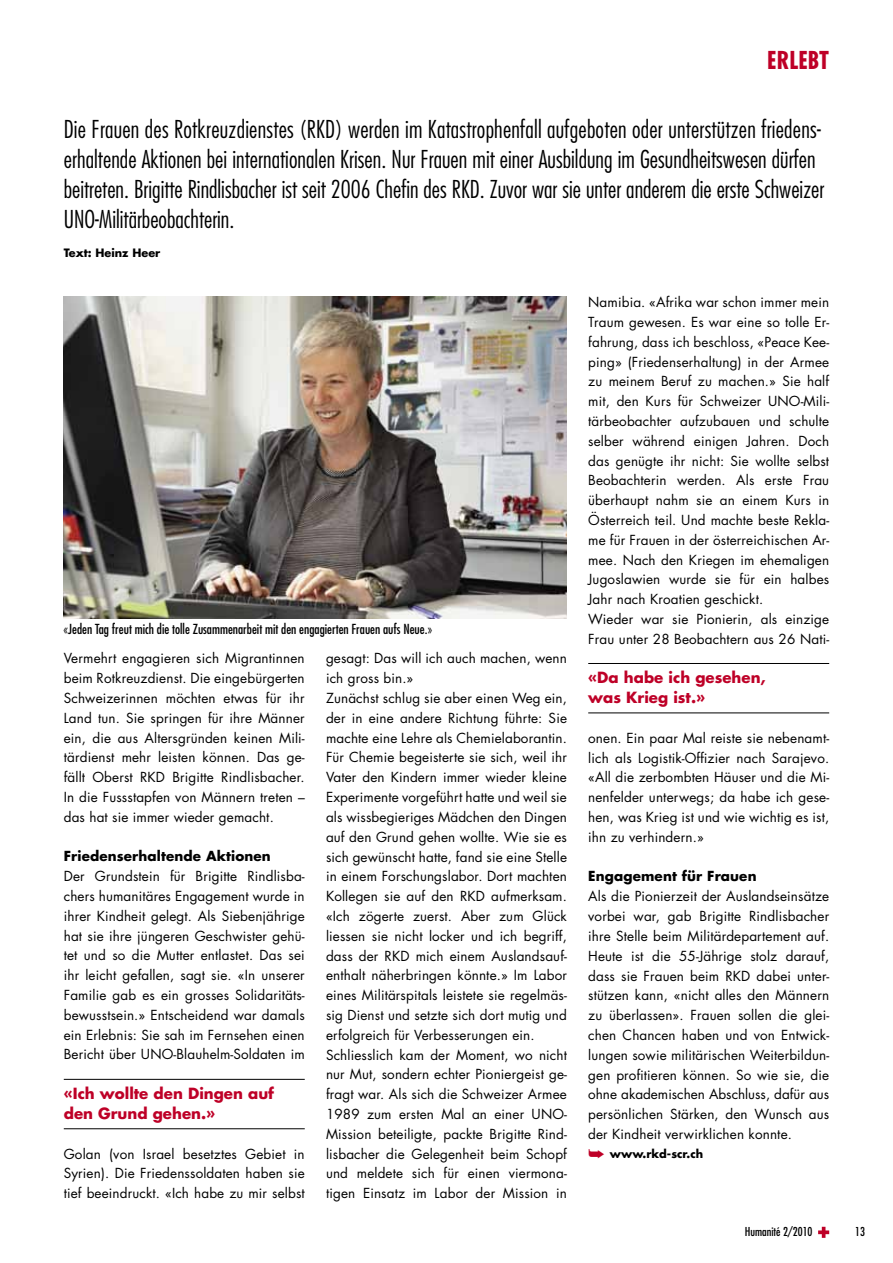
<style>
.page{position:relative;width:893px;height:1263px;background:#fff}
.page>*{position:absolute;margin:0;border:0;box-sizing:border-box;transform-origin:0 0}
.t1{font:300 condensed 24px/29.7px "Futura";color:#000}
.t2{font:700 condensed 24px "Futura";color:#be0027}
.t3{font:700 15px/19.8px "Futura";color:#be0027}
.t4{font:13.5px/19.8px "Futura";letter-spacing:.01em;color:#000;text-align:justify}
.t5{font:condensed 13.5px "Futura";color:#000}
.t6{font:700 13.5px "Futura";letter-spacing:.01em;color:#000}
.t7{font:condensed 12px "Futura";color:#000}
.t8{font:700 11.25px "Futura";color:#000}
.s1{color:#be0027}
</style>
<div class="page">
<hr style="left:64px;top:1128px;width:241px;height:1px;background:#000">
<hr style="left:64px;top:1079px;width:241px;height:1px;background:#000">
<hr style="left:588px;top:712px;width:241px;height:1px;background:#000">
<hr style="left:588px;top:663px;width:241px;height:1px;background:#000">
<img style="left:64px;top:297px;width:503px;height:322px">
<svg style="left:818px;top:1227px;width:11px;height:11px"></svg>
<h1 class="t2" style="left:767px;top:45px;width:61px">Erlebt</h1>
<p class="t1" style="left:64px;top:114px;width:762px">Die Frauen des Rotkreuzdienstes (RKD) werden im Katastrophenfall aufgeboten oder unterstützen friedens&shy;erhaltende Aktionen bei internationalen Krisen. Nur Frauen mit einer Ausbildung im Gesundheitswesen dürfen beitreten. Brigitte Rindlisbacher ist seit 2006 Chefin des RKD. Zuvor war sie unter anderem die erste Schweizer UNO-Militärbeobachterin.</p>
<p class="t8" style="left:64px;top:245px;width:98px">Text: Heinz Heer</p>
<p class="t5" style="left:63px;top:620px;width:370px">«Jeden Tag freut mich die tolle Zusammenarbeit mit den engagierten Frauen aufs Neue.»</p>
<p class="t4" style="left:64px;top:648px;width:242px">Vermehrt engagieren sich Migrantinnen beim Rotkreuzdienst. Die eingebürgerten Schweizerinnen möchten etwas für ihr Land tun. Sie springen für ihre Männer ein, die aus Altersgründen keinen Mili&shy;tärdienst mehr leisten können. Das ge&shy;fällt Oberst RKD Brigitte Rindlisbacher.<br>In die Fussstapfen von Männern treten – das hat sie immer wieder gemacht.</p>
<p class="t6" style="left:64px;top:847px;width:208px">Friedenserhaltende Aktionen</p>
<p class="t4" style="left:64px;top:866px;width:242px">Der Grundstein für Brigitte Rindlisba&shy;chers humanitäres Engagement wurde in ihrer Kindheit gelegt. Als Siebenjährige hat sie ihre jüngeren Geschwister gehü&shy;tet und so die Mutter entlastet. Das sei ihr leicht gefallen, sagt sie. «In unserer Familie gab es ein grosses Solidaritäts&shy;bewusstsein.» Entscheidend war damals ein Erlebnis: Sie sah im Fernsehen einen Bericht über UNO-Blauhelm-Soldaten im</p>
<p class="t3" style="left:64px;top:1083px;width:212px">«Ich wollte den Dingen auf den Grund gehen.»</p>
<p class="t4" style="left:64px;top:1143px;width:242px">Golan (von Israel besetztes Gebiet in Syrien). Die Friedenssoldaten haben sie tief beeindruckt. «Ich habe zu mir selbst</p>
<p class="t4" style="left:326px;top:648px;width:242px;text-align:left">gesagt: Das will ich auch machen, wenn ich gross bin.»<br>Zunächst schlug sie aber einen Weg ein, der in eine andere Richtung führte: Sie machte eine Lehre als Chemielaborantin.<br>Für Chemie begeisterte sie sich, weil ihr Vater den Kindern immer wieder kleine Experimente vorgeführt hatte und weil sie als wissbegieriges Mädchen den Dingen auf den Grund gehen wollte. Wie sie es sich gewünscht hatte, fand sie eine Stelle in einem Forschungslabor. Dort machten Kollegen sie auf den RKD aufmerksam. «Ich zögerte zuerst. Aber zum Glück liessen sie nicht locker und ich begriff, dass der RKD mich einem Auslandsauf&shy;enthalt näherbringen könnte.» Im Labor eines Militärspitals leistete sie regelmäs&shy;sig Dienst und setzte sich dort mutig und erfolgreich für Verbesserungen ein.<br>Schliesslich kam der Moment, wo nicht nur Mut, sondern echter Pioniergeist ge&shy;fragt war. Als sich die Schweizer Armee 1989 zum ersten Mal an einer UNO-Mission beteiligte, packte Brigitte Rind&shy;lisbacher die Gelegenheit beim Schopf und meldete sich für einen viermona&shy;tigen Einsatz im Labor der Mission in</p>
<p class="t4" style="left:588px;top:292px;width:242px;text-align:left">Namibia. «Afrika war schon immer mein Traum gewesen. Es war eine so tolle Er&shy;fahrung, dass ich beschloss, «Peace Kee&shy;ping» (Friedenserhaltung) in der Armee zu meinem Beruf zu machen.» Sie half mit, den Kurs für Schweizer UNO-Mili&shy;tärbeobachter aufzubauen und schulte selber während einigen Jahren. Doch das genügte ihr nicht: Sie wollte selbst Beobachterin werden. Als erste Frau überhaupt nahm sie an einem Kurs in Österreich teil. Und machte beste Rekla&shy;me für Frauen in der österreichischen Ar&shy;mee. Nach den Kriegen im ehemaligen Jugoslawien wurde sie für ein halbes Jahr nach Kroatien geschickt.<br>Wieder war sie Pionierin, als einzige Frau unter 28 Beobachtern aus 26 Nati-</p>
<p class="t3" style="left:588px;top:667px;width:179px">«Da habe ich gesehen, was Krieg ist.»</p>
<p class="t4" style="left:588px;top:728px;width:242px">onen. Ein paar Mal reiste sie nebenamt&shy;lich als Logistik-Offizier nach Sarajevo. «All die zerbombten Häuser und die Mi&shy;nenfelder unterwegs; da habe ich gese&shy;hen, was Krieg ist und wie wichtig es ist, ihn zu verhindern.»</p>
<p class="t6" style="left:588px;top:867px;width:170px">Engagement für Frauen</p>
<p class="t4" style="left:588px;top:886px;width:242px">Als die Pionierzeit der Auslandseinsätze vorbei war, gab Brigitte Rindlisbacher ihre Stelle beim Militärdepartement auf.<br>Heute ist die 55-Jährige stolz darauf, dass sie Frauen beim RKD dabei unter&shy;stützen kann, «nicht alles den Männern zu überlassen». Frauen sollen die glei&shy;chen Chancen haben und von Entwick&shy;lungen sowie militärischen Weiterbildun&shy;gen profitieren können. So wie sie, die ohne akademischen Abschluss, dafür aus persönlichen Stärken, den Wunsch aus der Kindheit verwirklichen konnte.</p>
<p class="t8" style="left:588px;top:1146px;width:117px"><span class="s1">➥</span> www.rkd-scr.ch</p>
<p class="t7" style="left:745px;top:1224px;width:69px">Humanité 2/2010</p>
<p class="t7" style="left:855px;top:1224px;width:11px">13</p>
</div>
